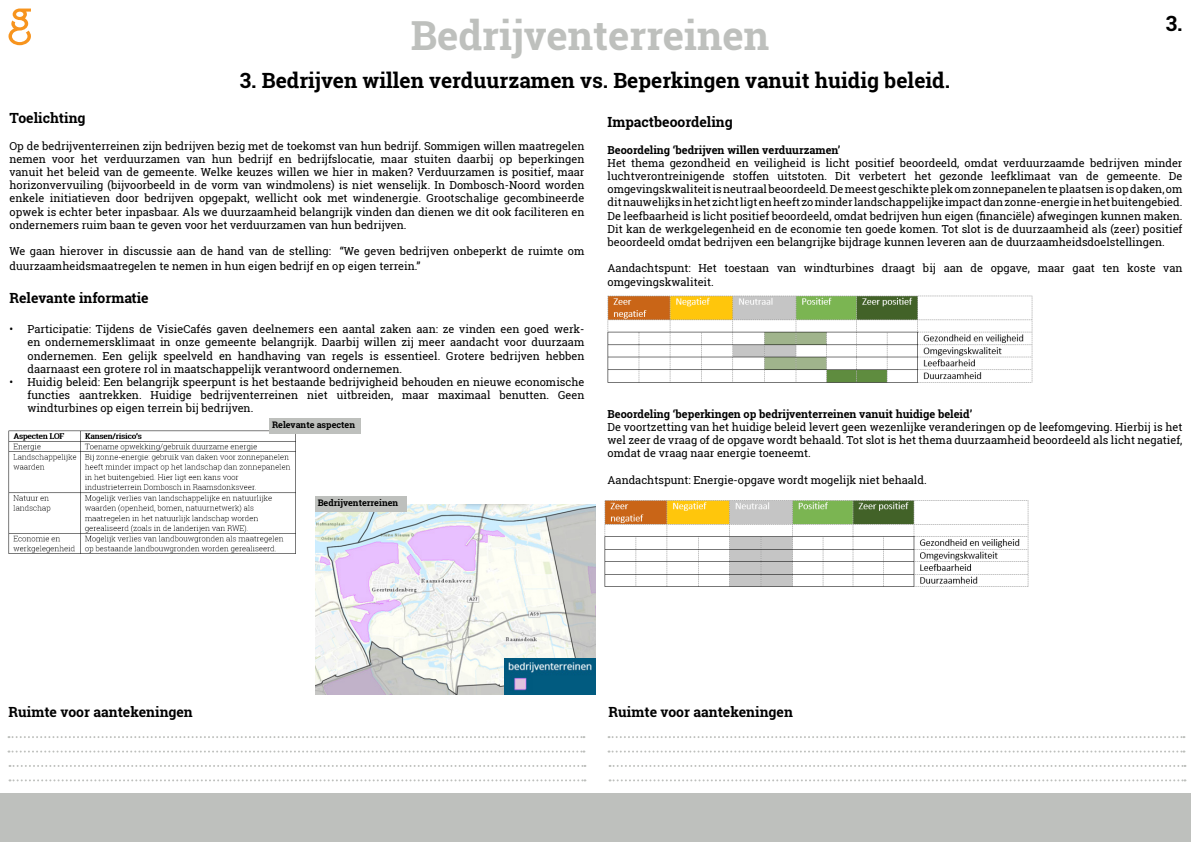
<style>
.page{position:relative;width:1191px;height:842px;background:#fff}
.page>*{position:absolute;margin:0;border:0;box-sizing:border-box;transform-origin:0 0}
.t1{font:700 40.1px "Roboto Slab";color:#bec0bd}
.t2{font:700 21px "Roboto Slab";color:#000}
.t3{font:700 14px "Roboto Slab";color:#000}
.t4{font:11px/13.2px "Roboto Slab";color:#000;text-align:justify}
.t5{font:700 11px "Roboto Slab";color:#000}
.t6{font:700 9px "Roboto Slab";color:#000}
</style>
<div class="page">
<svg style="left:9px;top:9px;width:22px;height:36px"></svg>
<svg style="left:9px;top:736px;width:575px;height:2px"></svg>
<svg style="left:9px;top:750px;width:575px;height:2px"></svg>
<svg style="left:10px;top:765px;width:575px;height:2px"></svg>
<svg style="left:10px;top:779px;width:575px;height:2px"></svg>
<svg style="left:608px;top:736px;width:576px;height:2px"></svg>
<svg style="left:608px;top:750px;width:576px;height:2px"></svg>
<svg style="left:609px;top:765px;width:576px;height:2px"></svg>
<svg style="left:609px;top:779px;width:576px;height:2px"></svg>
<div style="left:0;top:794px;width:1191px;height:48px;background:#bec0bd"></div>
<img style="left:8px;top:428px;width:288px;height:126px">
<div style="left:270px;top:418px;width:91px;height:16px;background:#bec0bd"></div>
<img style="left:607px;top:295px;width:426px;height:88px">
<img style="left:604px;top:500px;width:425px;height:87px">
<img style="left:315px;top:505px;width:280px;height:190px">
<div style="left:315px;top:496px;width:92px;height:16px;background:#bec0bd"></div>
<img style="left:504px;top:659px;width:91px;height:36px">
<h1 class="t1" style="left:411px;top:8px;width:360px">Bedrijventerreinen</h1>
<h2 class="t2" style="left:1165px;top:9px;width:18px">3.</h2>
<h2 class="t2" style="left:240px;top:66px;width:711px">3. Bedrijven willen verduurzamen vs. Beperkingen vanuit huidig beleid.</h2>
<p class="t3" style="left:607px;top:112px;width:127px">Impactbeoordeling</p>
<p class="t5" style="left:607px;top:142px;width:234px">Beoordeling ‘bedrijven willen verduurzamen’</p>
<p class="t4" style="left:607px;top:156px;width:576px">Het thema gezondheid en veiligheid is licht positief beoordeeld, omdat verduurzaamde bedrijven minder luchtverontreinigende stoffen uitstoten. Dit verbetert het gezonde leefklimaat van de gemeente. De omgevingskwaliteit is neutraal beoordeeld. De meest geschikte plek om zonnepanelen te plaatsen is op daken, om dit nauwelijks in het zicht ligt en heeft zo minder landschappelijke impact dan zonne-energie in het buitengebied.<br>De leefbaarheid is licht positief beoordeeld, omdat bedrijven hun eigen (financiële) afwegingen kunnen maken.<br>Dit kan de werkgelegenheid en de economie ten goede komen. Tot slot is de duurzaamheid als (zeer) positief beoordeeld omdat bedrijven een belangrijke bijdrage kunnen leveren aan de duurzaamheidsdoelstellingen.</p>
<p class="t4" style="left:607px;top:262px;width:576px">Aandachtspunt: Het toestaan van windturbines draagt bij aan de opgave, maar gaat ten koste van omgevingskwaliteit.</p>
<p class="t3" style="left:10px;top:109px;width:77px">Toelichting</p>
<p class="t4" style="left:10px;top:139px;width:576px">Op de bedrijventerreinen zijn bedrijven bezig met de toekomst van hun bedrijf. Sommigen willen maatregelen nemen voor het verduurzamen van hun bedrijf en bedrijfslocatie, maar stuiten daarbij op beperkingen vanuit het beleid van de gemeente. Welke keuzes willen we hier in maken? Verduurzamen is positief, maar horizonvervuiling (bijvoorbeeld in de vorm van windmolens) is niet wenselijk. In Dombosch-Noord worden enkele initiatieven door bedrijven opgepakt, wellicht ook met windenergie. Grootschalige gecombineerde opwek is echter beter inpasbaar. Als we duurzaamheid belangrijk vinden dan dienen we dit ook faciliteren en ondernemers ruim baan te geven voor het verduurzamen van hun bedrijven.</p>
<p class="t4" style="left:10px;top:244px;width:576px;line-height:14.4px">We gaan hierover in discussie aan de hand van de stelling: “We geven bedrijven onbeperkt de ruimte om duurzaamheidsmaatregelen te nemen in hun eigen bedrijf en op eigen terrein.”</p>
<p class="t3" style="left:10px;top:289px;width:141px">Relevante informatie</p>
<p class="t4" style="left:27px;top:322px;width:558px;text-indent:-18px">• Participatie: Tijdens de VisieCafés gaven deelnemers een aantal zaken aan: ze vinden een goed werk&shy;en ondernemersklimaat in onze gemeente belangrijk. Daarbij willen zij meer aandacht voor duurzaam ondernemen. Een gelijk speelveld en handhaving van regels is essentieel. Grotere bedrijven hebben daarnaast een grotere rol in maatschappelijk verantwoord ondernemen.</p>
<p class="t4" style="left:27px;top:375px;width:558px;text-indent:-18px">• Huidig beleid: Een belangrijk speerpunt is het bestaande bedrijvigheid behouden en nieuwe economische functies aantrekken. Huidige bedrijventerreinen niet uitbreiden, maar maximaal benutten. Geen windturbines op eigen terrein bij bedrijven.</p>
<p class="t5" style="left:607px;top:406px;width:366px">Beoordeling ‘beperkingen op bedrijventerreinen vanuit huidige beleid’</p>
<p class="t4" style="left:607px;top:420px;width:576px">De voortzetting van het huidige beleid levert geen wezenlijke veranderingen op de leefomgeving. Hierbij is het wel zeer de vraag of de opgave wordt behaald. Tot slot is het thema duurzaamheid beoordeeld als licht negatief, omdat de vraag naar energie toeneemt.</p>
<p class="t4" style="left:607px;top:473px;width:321px">Aandachtspunt: Energie-opgave wordt mogelijk niet behaald.</p>
<p class="t6" style="left:272px;top:418px;width:85px">Relevante aspecten</p>
<p class="t6" style="left:318px;top:496px;width:82px">Bedrijventerreinen</p>
<p class="t3" style="left:9px;top:702px;width:186px">Ruimte voor aantekeningen</p>
<p class="t3" style="left:608px;top:702px;width:186px">Ruimte voor aantekeningen</p>
</div>
